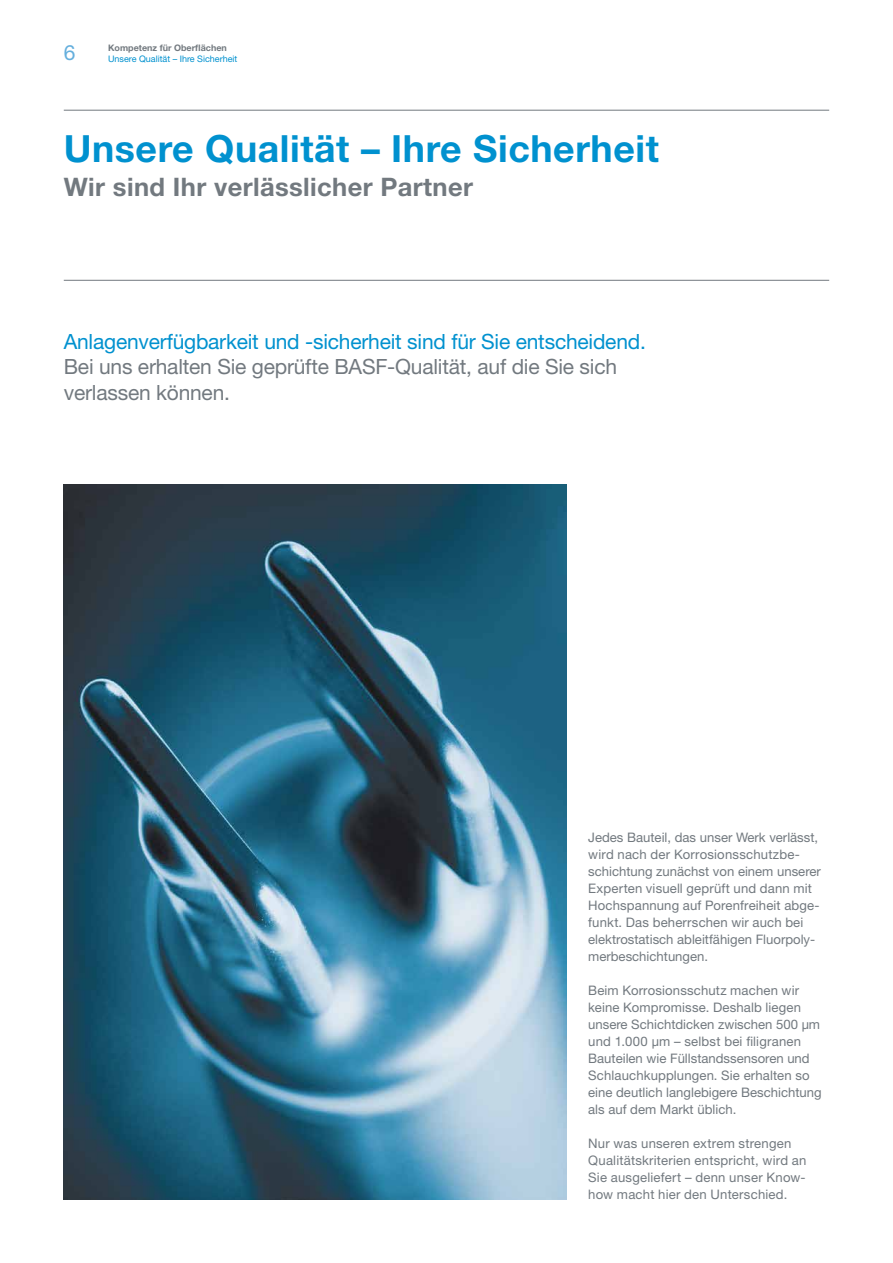
<style>
.page{position:relative;width:893px;height:1263px;background:#fff}
.page>*{position:absolute;margin:0;border:0;box-sizing:border-box;transform-origin:0 0}
.t1{font:700 37.5px "Helvetica Neue LT Std";letter-spacing:.015em;color:#0091cf}
.t2{font:700 25.5px "Helvetica Neue LT Std";letter-spacing:.015em;color:#72797f}
.t3{font:21px/25.5px "Helvetica Neue LT Std";letter-spacing:-.01em;color:#72797f}
.t4{font:21px "Helvetica Neue LT Std";letter-spacing:-.01em;color:#0091cf}
.t5{font:21px "Helvetica Neue LT Std";color:#65afdd}
.t6{font:13.2px/17px "Helvetica Neue LT Std";letter-spacing:.01em;color:#72797f}
.t7{font:9px "Helvetica Neue LT Std";color:#0091cf}
.t8{font:700 9px "Helvetica Neue LT Std";color:#72797f}
</style>
<div class="page">
<hr style="left:64px;top:110px;width:765px;height:1px;background:#72797f">
<hr style="left:64px;top:280px;width:765px;height:1px;background:#72797f">
<img style="left:64px;top:485px;width:503px;height:714px">
<h3 class="t5" style="left:64px;top:40px;width:13px">6</h3>
<p class="t8" style="left:108px;top:42px;width:120px">Kompetenz für Oberflächen</p>
<p class="t7" style="left:108px;top:53px;width:131px">Unsere Qualität – Ihre Sicherheit</p>
<h1 class="t1" style="left:64px;top:125px;width:597px">Unsere Qualität – Ihre Sicherheit</h1>
<h2 class="t2" style="left:64px;top:171px;width:411px">Wir sind Ihr verlässlicher Partner</h2>
<h3 class="t4" style="left:64px;top:329px;width:584px">Anlagenverfügbarkeit und -sicherheit sind für Sie entscheidend.</h3>
<h3 class="t3" style="left:64px;top:354px;width:555px">Bei uns erhalten Sie geprüfte BASF-Qualität, auf die Sie sich verlassen können.</h3>
<p class="t6" style="left:588px;top:829px;width:234px">Jedes Bauteil, das unser Werk verlässt, wird nach der Korrosionsschutzbe&shy;schichtung zunächst von einem unserer Experten visuell geprüft und dann mit Hochspannung auf Porenfreiheit abge&shy;funkt. Das beherrschen wir auch bei elektrostatisch ableitfähigen Fluorpoly&shy;merbeschichtungen.</p>
<p class="t6" style="left:588px;top:982px;width:235px">Beim Korrosionsschutz machen wir keine Kompromisse. Deshalb liegen unsere Schichtdicken zwischen 500 µm und 1.000 µm – selbst bei filigranen Bauteilen wie Füllstandssensoren und Schlauchkupplungen. Sie erhalten so eine deutlich langlebigere Beschichtung als auf dem Markt üblich.</p>
<p class="t6" style="left:588px;top:1135px;width:220px">Nur was unseren extrem strengen Qualitätskriterien entspricht, wird an Sie ausgeliefert – denn unser Know&shy;how macht hier den Unterschied.</p>
</div>
